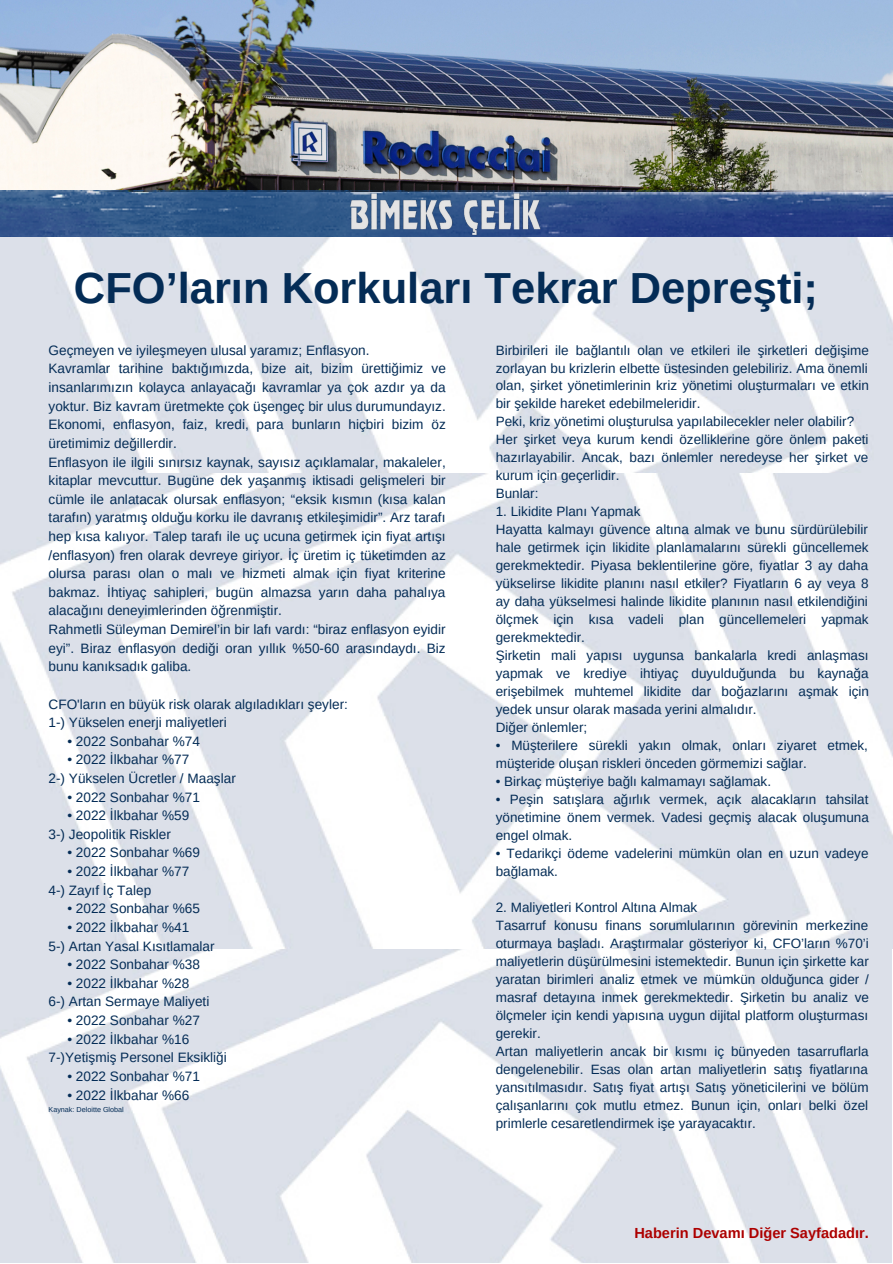
<style>
.page{position:relative;width:893px;height:1264px;background:#fff}
.page>*{position:absolute;margin:0;border:0;box-sizing:border-box;transform-origin:0 0}
.t1{font:700 43.5px "Arimo";color:#042c56}
.t2{font:700 14.55px "Arimo";color:#ad0000}
.t3{font:13.65px/18.6px "Arimo";color:#042c56}
.t4{font:13.5px/18px "Arimo";color:#042c56}
.t5{font:7.2px "Arimo";color:#042c56}
</style>
<div class="page">
<img style="left:0;top:236px;width:892px;height:712px">
<img style="left:0;top:946px;width:891px;height:316px">
<img style="left:0;top:0;width:892px;height:236px">
<img style="left:344px;top:190px;width:204px;height:46px">
<h1 class="t1" style="left:74px;top:263px;width:745px">CFO’ların Korkuları Tekrar Depreşti;</h1>
<p class="t3" style="left:49px;top:341px;width:399px">Geçmeyen ve iyileşmeyen ulusal yaramız; Enflasyon.<br>Kavramlar tarihine baktığımızda, bize ait, bizim ürettiğimiz ve insanlarımızın kolayca anlayacağı kavramlar ya çok azdır ya da yoktur. Biz kavram üretmekte çok üşengeç bir ulus durumundayız.<br>Ekonomi, enflasyon, faiz, kredi, para bunların hiçbiri bizim öz üretimimiz değillerdir.<br>Enflasyon ile ilgili sınırsız kaynak, sayısız açıklamalar, makaleler, kitaplar mevcuttur. Bugüne dek yaşanmış iktisadi gelişmeleri bir cümle ile anlatacak olursak enflasyon; “eksik kısmın (kısa kalan tarafın) yaratmış olduğu korku ile davranış etkileşimidir”. Arz tarafı hep kısa kalıyor. Talep tarafı ile uç ucuna getirmek için fiyat artışı /enflasyon) fren olarak devreye giriyor. İç üretim iç tüketimden az olursa parası olan o malı ve hizmeti almak için fiyat kriterine bakmaz. İhtiyaç sahipleri, bugün almazsa yarın daha pahalıya alacağını deneyimlerinden öğrenmiştir.<br>Rahmetli Süleyman Demirel’in bir lafı vardı: “biraz enflasyon eyidir eyi”. Biraz enflasyon dediği oran yıllık %50-60 arasındaydı. Biz bunu kanıksadık galiba.</p>
<p class="t3" style="left:49px;top:694px;width:301px">CFO'ların en büyük risk olarak algıladıkları şeyler:<br>1-) Yükselen enerji maliyetleri</p>
<p class="t3" style="left:67px;top:731px;width:134px">• 2022 Sonbahar %74</p>
<p class="t3" style="left:49px;top:750px;width:189px;text-indent:19px">• 2022 İlkbahar %77<br>2-) Yükselen Ücretler / Maaşlar</p>
<p class="t3" style="left:67px;top:787px;width:134px">• 2022 Sonbahar %71</p>
<p class="t3" style="left:49px;top:806px;width:142px;text-indent:19px">• 2022 İlkbahar %59<br>3-) Jeopolitik Riskler</p>
<p class="t3" style="left:67px;top:843px;width:134px">• 2022 Sonbahar %69</p>
<p class="t3" style="left:49px;top:862px;width:142px;text-indent:19px">• 2022 İlkbahar %77<br>4-) Zayıf İç Talep</p>
<p class="t3" style="left:67px;top:899px;width:134px">• 2022 Sonbahar %65</p>
<p class="t3" style="left:49px;top:917px;width:168px;text-align:center">• 2022 İlkbahar %41<br>5-) Artan Yasal Kısıtlamalar</p>
<p class="t3" style="left:67px;top:955px;width:134px">• 2022 Sonbahar %38</p>
<p class="t3" style="left:49px;top:973px;width:162px;text-align:center">• 2022 İlkbahar %28<br>6-) Artan Sermaye Maliyeti</p>
<p class="t3" style="left:67px;top:1011px;width:134px">• 2022 Sonbahar %27</p>
<p class="t3" style="left:49px;top:1029px;width:180px;text-indent:19px">• 2022 İlkbahar %16<br>7-)Yetişmiş Personel Eksikliği</p>
<p class="t3" style="left:67px;top:1066px;width:134px">• 2022 Sonbahar %71</p>
<p class="t3" style="left:67px;top:1085px;width:123px">• 2022 İlkbahar %66</p>
<p class="t5" style="left:49px;top:1104px;width:77px">Kaynak: Deloitte Global</p>
<p class="t4" style="left:495px;top:341px;width:374px">Birbirileri ile bağlantılı olan ve etkileri ile şirketleri değişime zorlayan bu krizlerin elbette üstesinden gelebiliriz. Ama önemli olan, şirket yönetimlerinin kriz yönetimi oluşturmaları ve etkin bir şekilde hareket edebilmeleridir.<br>Peki, kriz yönetimi oluşturulsa yapılabilecekler neler olabilir?<br>Her şirket veya kurum kendi özelliklerine göre önlem paketi hazırlayabilir. Ancak, bazı önlemler neredeyse her şirket ve kurum için geçerlidir.<br>Bunlar:</p>
<p class="t4" style="left:495px;top:503px;width:374px">1. Likidite Planı Yapmak<br>Hayatta kalmayı güvence altına almak ve bunu sürdürülebilir hale getirmek için likidite planlamalarını sürekli güncellemek gerekmektedir. Piyasa beklentilerine göre, fiyatlar 3 ay daha yükselirse likidite planını nasıl etkiler? Fiyatların 6 ay veya 8 ay daha yükselmesi halinde likidite planının nasıl etkilendiğini ölçmek için kısa vadeli plan güncellemeleri yapmak gerekmektedir.<br>Şirketin mali yapısı uygunsa bankalarla kredi anlaşması yapmak ve krediye ihtiyaç duyulduğunda bu kaynağa erişebilmek muhtemel likidite dar boğazlarını aşmak için yedek unsur olarak masada yerini almalıdır.<br>Diğer önlemler;</p>
<p class="t4" style="left:495px;top:736px;width:373px">• Müşterilere sürekli yakın olmak, onları ziyaret etmek, müşteride oluşan riskleri önceden görmemizi sağlar.</p>
<p class="t4" style="left:495px;top:772px;width:277px">• Birkaç müşteriye bağlı kalmamayı sağlamak.</p>
<p class="t4" style="left:495px;top:790px;width:374px;text-align:justify">• Peşin satışlara ağırlık vermek, açık alacakların tahsilat yönetimine önem vermek. Vadesi geçmiş alacak oluşumuna engel olmak.</p>
<p class="t4" style="left:495px;top:844px;width:374px">• Tedarikçi ödeme vadelerini mümkün olan en uzun vadeye bağlamak.</p>
<p class="t4" style="left:495px;top:898px;width:374px">2. Maliyetleri Kontrol Altına Almak<br>Tasarruf konusu finans sorumlularının görevinin merkezine oturmaya başladı. Araştırmalar gösteriyor ki, CFO’ların %70’i maliyetlerin düşürülmesini istemektedir. Bunun için şirkette kar yaratan birimleri analiz etmek ve mümkün olduğunca gider / masraf detayına inmek gerekmektedir. Şirketin bu analiz ve ölçmeler için kendi yapısına uygun dijital platform oluşturması gerekir.<br>Artan maliyetlerin ancak bir kısmı iç bünyeden tasarruflarla dengelenebilir. Esas olan artan maliyetlerin satış fiyatlarına yansıtılmasıdır. Satış fiyat artışı Satış yöneticilerini ve bölüm çalışanlarını çok mutlu etmez. Bunun için, onları belki özel primlerle cesaretlendirmek işe yarayacaktır.</p>
<p class="t2" style="left:634px;top:1224px;width:236px">Haberin Devamı Diğer Sayfadadır.</p>
</div>
